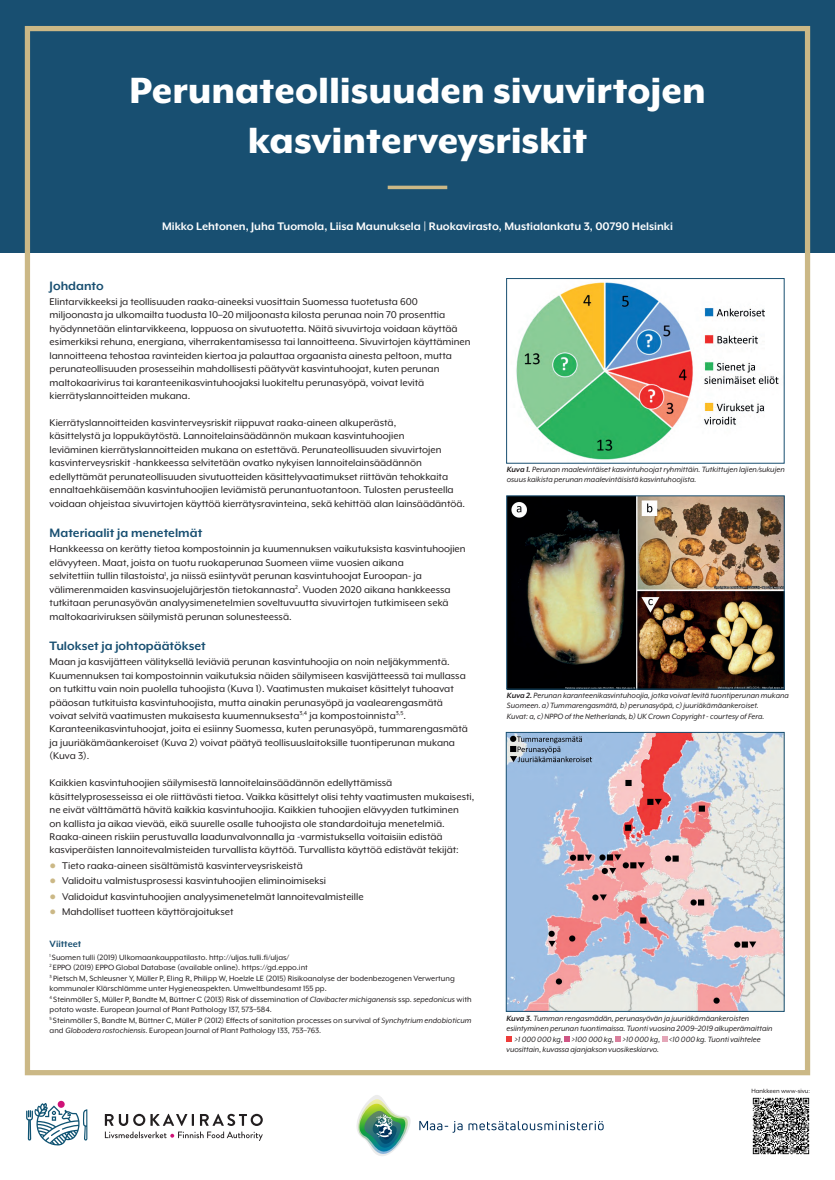
<style>
.page{position:relative;width:835px;height:1180px;background:#fff}
.page>*{position:absolute;margin:0;border:0;box-sizing:border-box;transform-origin:0 0}
.Pääotsikko{font:800 42px/50.4px "Mr Eaves XL Mod OT";color:#fff;text-align:center}
.Kappaleotsikko{font:700 14px "Mr Eaves XL Mod OT";color:#184f71}
.Tekijät{font:700 12.6px "Mr Eaves XL Mod OT";color:#fff}
.Leipäteksti{font:11.2px/13.4px "Mr Eaves XL Mod OT";color:#231f20}
.Kappaleotsikko-2{font:700 10.5px "Mr Eaves XL Mod OT";color:#184f71}
.Taulukko_alatunniste{font:8.75px/10.5px "Mr Eaves XL Mod OT";color:#231f20}
.Taulukkoteksti{font:italic 8.75px/10.5px "Mr Eaves XL Mod OT";color:#231f20}
.t1{font:7px "Mr Eaves XL Mod OT";color:#231f20}
.s1{font-family:"Arial";color:#cbb886}
.s2{font-style:italic}
.s3{font-weight:700}
</style>
<div class="page">
<svg style="left:564px;top:1036px;width:6px;height:5px"></svg>
<svg style="left:615px;top:1036px;width:6px;height:5px"></svg>
<svg style="left:662px;top:1036px;width:5px;height:5px"></svg>
<div style="left:0;top:0;width:834px;height:253px;background:#184f71"></div>
<div style="left:25px;top:26px;width:785px;height:1049px;border:5px solid #cbb886"></div>
<svg style="left:105px;top:1113px;width:158px;height:28px"></svg>
<svg style="left:58px;top:1100px;width:7px;height:7px"></svg>
<svg style="left:26px;top:1103px;width:61px;height:42px"></svg>
<hr style="left:387px;top:186px;width:60px;height:3px;background:#cbb886">
<img style="left:516px;top:282px;width:263px;height:178px">
<div style="left:506px;top:278px;width:278px;height:185px;border:1px solid #184f71"></div>
<img style="left:508px;top:498px;width:274px;height:189px">
<div style="left:506px;top:496px;width:278px;height:193px;border:1px solid #184f71"></div>
<img style="left:508px;top:734px;width:274px;height:275px">
<div style="left:506px;top:732px;width:278px;height:279px;border:1px solid #184f71"></div>
<svg style="left:468px;top:1121px;width:135px;height:9px"></svg>
<img style="left:357px;top:1095px;width:105px;height:61px">
<img style="left:752px;top:1097px;width:57px;height:58px">
<svg style="left:506px;top:1036px;width:6px;height:5px"></svg>
<p class="Pääotsikko" style="left:129px;top:65px;width:578px">Perunateollisuuden sivuvirtojen kasvinterveysriskit</p>
<p class="Tekijät" style="left:162px;top:220px;width:512px">Mikko Lehtonen, Juha Tuomola, Liisa Maunuksela | Ruokavirasto, Mustialankatu 3, 00790 Helsinki</p>
<p class="Kappaleotsikko" style="left:50px;top:278px;width:56px">Johdanto</p>
<p class="Leipäteksti" style="left:50px;top:295px;width:422px">Elintarvikkeeksi ja teollisuuden raaka-aineeksi vuosittain Suomessa tuotetusta 600 miljoonasta ja ulkomailta tuodusta 10–20 miljoonasta kilosta perunaa noin 70 prosenttia hyödynnetään elintarvikkeena, loppuosa on sivutuotetta. Näitä sivuvirtoja voidaan käyttää esimerkiksi rehuna, energiana, viherrakentamisessa tai lannoitteena. Sivuvirtojen käyttäminen lannoitteena tehostaa ravinteiden kiertoa ja palauttaa orgaanista ainesta peltoon, mutta perunateollisuuden prosesseihin mahdollisesti päätyvät kasvintuhoojat, kuten perunan maltokaarivirus tai karanteenikasvintuhoojaksi luokiteltu perunasyöpä, voivat levitä kierrätyslannoitteiden mukana.</p>
<p class="Leipäteksti" style="left:50px;top:416px;width:417px">Kierrätyslannoitteiden kasvinterveysriskit riippuvat raaka-aineen alkuperästä,<br>käsittelystä ja loppukäytöstä. Lannoitelainsäädännön mukaan kasvintuhoojien<br>leviäminen kierrätyslannoitteiden mukana on estettävä. Perunateollisuuden sivuvirtojen kasvinterveysriskit -hankkeessa selvitetään ovatko nykyisen lannoitelainsäädännön edellyttämät perunateollisuuden sivutuotteiden käsittelyvaatimukset riittävän tehokkaita ennaltaehkäisemään kasvintuhoojien leviämistä perunantuotantoon. Tulosten perusteella voidaan ohjeistaa sivuvirtojen käyttöä kierrätysravinteina, sekä kehittää alan lainsäädäntöä.</p>
<p class="Kappaleotsikko" style="left:50px;top:526px;width:154px">Materiaalit ja menetelmät</p>
<p class="Leipäteksti" style="left:50px;top:542px;width:417px">Hankkeessa on kerätty tietoa kompostoinnin ja kuumennuksen vaikutuksista kasvintuhoojien elävyyteen. Maat, joista on tuotu ruokaperunaa Suomeen viime vuosien aikana<br>selvitettiin tullin tilastoista<sup>1</sup>, ja niissä esiintyvät perunan kasvintuhoojat Euroopan- ja välimerenmaiden kasvinsuojelujärjestön tietokannasta<sup>2</sup>. Vuoden 2020 aikana hankkeessa tutkitaan perunasyövän analyysimenetelmien soveltuvuutta sivuvirtojen tutkimiseen sekä maltokaariviruksen säilymistä perunan solunesteessä.</p>
<p class="Kappaleotsikko" style="left:50px;top:638px;width:157px">Tulokset ja johtopäätökset</p>
<p class="Leipäteksti" style="left:50px;top:655px;width:419px">Maan ja kasvijätteen välityksellä leviäviä perunan kasvintuhoojia on noin neljäkymmentä.<br>Kuumennuksen tai kompostoinnin vaikutuksia näiden säilymiseen kasvijätteessä tai mullassa on tutkittu vain noin puolella tuhoojista (Kuva 1). Vaatimusten mukaiset käsittelyt tuhoavat pääosan tutkituista kasvintuhoojista, mutta ainakin perunasyöpä ja vaalearengasmätä voivat selvitä vaatimusten mukaisesta kuumennuksesta<sup>3,4</sup> ja kompostoinnista<sup>3,5</sup>.<br>Karanteenikasvintuhoojat, joita ei esiinny Suomessa, kuten perunasyöpä, tummarengasmätä ja juuriäkämäankeroiset (Kuva 2) voivat päätyä teollisuuslaitoksille tuontiperunan mukana (Kuva 3).</p>
<p class="Leipäteksti" style="left:50px;top:776px;width:426px">Kaikkien kasvintuhoojien säilymisestä lannoitelainsäädännön edellyttämissä käsittelyprosesseissa ei ole riittävästi tietoa. Vaikka käsittelyt olisi tehty vaatimusten mukaisesti, ne eivät välttämättä hävitä kaikkia kasvintuhoojia. Kaikkien tuhoojien elävyyden tutkiminen<br>on kallista ja aikaa vievää, eikä suurelle osalle tuhoojista ole standardoituja menetelmiä.<br>Raaka-aineen riskiin perustuvalla laadunvalvonnalla ja -varmistuksella voitaisiin edistää kasviperäisten lannoitevalmisteiden turvallista käyttöä. Turvallista käyttöä edistävät tekijät:</p>
<p class="Leipäteksti" style="left:50px;top:859px;width:254px"><span class="s1">●</span> Tieto raaka-aineen sisältämistä kasvinterveysriskeistä</p>
<p class="Leipäteksti" style="left:50px;top:874px;width:278px"><span class="s1">●</span> Validoitu valmistusprosessi kasvintuhoojien eliminoimiseksi</p>
<p class="Leipäteksti" style="left:50px;top:889px;width:315px"><span class="s1">●</span> Validoidut kasvintuhoojien analyysimenetelmät lannoitevalmisteille</p>
<p class="Leipäteksti" style="left:50px;top:905px;width:185px"><span class="s1">●</span> Mahdolliset tuotteen käyttörajoitukset</p>
<p class="Kappaleotsikko-2" style="left:50px;top:939px;width:33px">Viitteet</p>
<p class="Taulukko_alatunniste" style="left:50px;top:952px;width:241px"><sup>1</sup> Suomen tulli (2019) Ulkomaankauppatilasto. http://uljas.tulli.fi/uljas/</p>
<p class="Taulukko_alatunniste" style="left:50px;top:962px;width:260px"><sup>2</sup> EPPO (2019) EPPO Global Database (available online). https://gd.eppo.int</p>
<p class="Taulukko_alatunniste" style="left:50px;top:973px;width:406px"><sup>3</sup> Pietsch M, Schleusner Y, Müller P, Eling R, Philipp W, Hoelzle LE (2015) Risikoanalyse der bodenbezogenen Verwertung kommunaler Klärschlämme unter Hygieneaspekten. Umweltbundesamt 155 pp.</p>
<p class="Taulukko_alatunniste" style="left:50px;top:994px;width:423px"><sup>4</sup> Steinmöller S, Müller P, Bandte M, Büttner C (2013) Risk of dissemination of <span class="s2">Clavibacter michiganensis</span> ssp. <span class="s2">sepedonicus</span> with potato waste. European Journal of Plant Pathology 137, 573–584.</p>
<p class="Taulukko_alatunniste" style="left:50px;top:1015px;width:423px"><sup>5</sup> Steinmöller S, Bandte M, Büttner C, Müller P (2012) Effects of sanitation processes on survival of <span class="s2">Synchytrium endobioticum </span>and <span class="s2">Globodera rostochiensis</span>. European Journal of Plant Pathology 133, 753–763.</p>
<p class="Taulukkoteksti" style="left:506px;top:464px;width:279px"><span class="s3">Kuva 1.</span> Perunan maalevintäiset kasvintuhoojat ryhmittäin. Tutkittujen lajien/sukujen osuus kaikista perunan maalevintäisistä kasvintuhoojista.</p>
<p class="Taulukkoteksti" style="left:507px;top:690px;width:283px"><span class="s3">Kuva 2.</span> Perunan karanteenikasvintuhoojia, jotka voivat levitä tuontiperunan mukana<br>Suomeen. a) Tummarengasmätä, b) perunasyöpä, c) juuriäkämäankeroiset.<br>Kuvat: a, c) NPPO of the Netherlands, b) UK Crown Copyright - courtesy of Fera.</p>
<p class="Taulukkoteksti" style="left:506px;top:1012px;width:244px"><span class="s3">Kuva 3.</span> Tumman rengasmädän, perunasyövän ja juuriäkämäankeroisten</p>
<p class="Taulukkoteksti" style="left:506px;top:1023px;width:268px">esiintyminen perunan tuontimaissa. Tuonti vuosina 2009–2019 alkuperämaittain</p>
<p class="Taulukkoteksti" style="left:514px;top:1033px;width:248px">&gt;1 000 000 kg, &gt;100 000 kg, &gt;10 000 kg, &lt;10 000 kg. Tuonti vaihtelee</p>
<p class="Taulukkoteksti" style="left:506px;top:1044px;width:154px">vuosittain, kuvassa ajanjakson vuosikeskiarvo.</p>
<p class="t1" style="left:751px;top:1087px;width:60px">Hankkeen www-sivu:</p>
</div>
